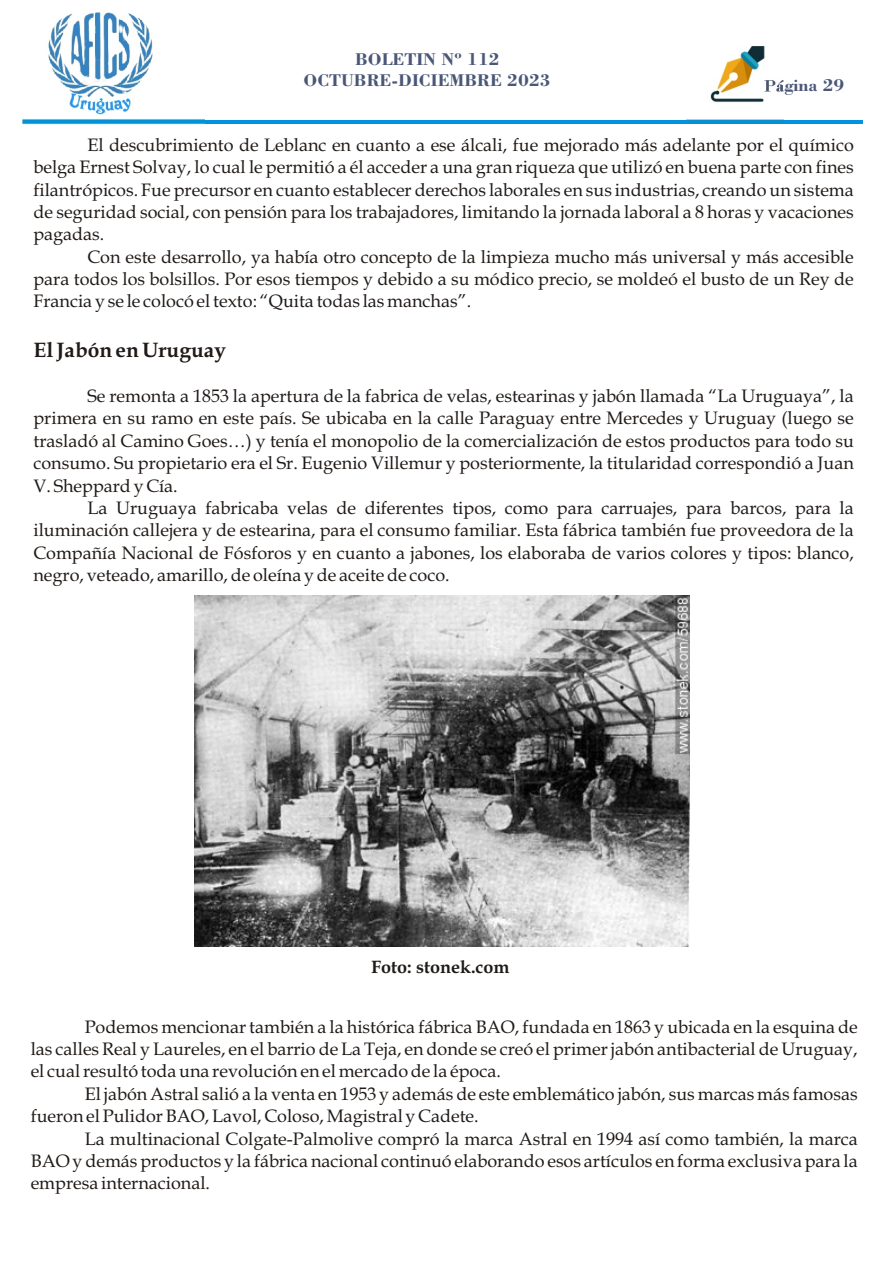
<style>
.page{position:relative;width:894px;height:1263px;background:#fff}
.page>*{position:absolute;margin:0;border:0;box-sizing:border-box;transform-origin:0 0}
.t1{font:700 21px "Book Antiqua";color:#1f1a17}
.t2{font:18px/22.4px "Book Antiqua";color:#1f1a17;text-align:justify}
.t3{font:18px/21.3px "Bodoni Bd BT";color:#4a5778;text-align:center}
.t4{font:700 18px "Book Antiqua";color:#1f1a17}
</style>
<div class="page">
<hr style="left:23px;top:120px;width:840px;height:4px;background:#0094de">
<img style="left:687px;top:46px;width:97px;height:75px">
<img style="left:21px;top:12px;width:183px;height:113px">
<img style="left:195px;top:596px;width:495px;height:351px">
<p class="t3" style="left:304px;top:49px;width:249px">BOLETIN Nº 112<br>OCTUBRE-DICIEMBRE 2023</p>
<p class="t3" style="left:764px;top:76px;width:82px">Página 29</p>
<p class="t2" style="left:34px;top:136px;width:822px;text-indent:54px">El descubrimiento de Leblanc en cuanto a ese álcali, fue mejorado más adelante por el químico belga Ernest Solvay, lo cual le permitió a él acceder a una gran riqueza que utilizó en buena parte con fines filantrópicos. Fue precursor en cuanto establecer derechos laborales en sus industrias, creando un sistema de seguridad social, con pensión para los trabajadores, limitando la jornada laboral a 8 horas y vacaciones pagadas.</p>
<p class="t2" style="left:34px;top:248px;width:822px;text-indent:54px">Con este desarrollo, ya había otro concepto de la limpieza mucho más universal y más accesible para todos los bolsillos. Por esos tiempos y debido a su módico precio, se moldeó el busto de un Rey de Francia y se le colocó el texto: “Quita todas las manchas”.</p>
<p class="t1" style="left:34px;top:342px;width:194px">El Jabón en Uruguay</p>
<p class="t2" style="left:34px;top:387px;width:822px;text-indent:54px">Se remonta a 1853 la apertura de la fabrica de velas, estearinas y jabón llamada “La Uruguaya”, la primera en su ramo en este país. Se ubicaba en la calle Paraguay entre Mercedes y Uruguay (luego se trasladó al Camino Goes…) y tenía el monopolio de la comercialización de estos productos para todo su consumo. Su propietario era el Sr. Eugenio Villemur y posteriormente, la titularidad correspondió a Juan V. Sheppard y Cía.</p>
<p class="t2" style="left:34px;top:499px;width:822px;text-indent:54px">La Uruguaya fabricaba velas de diferentes tipos, como para carruajes, para barcos, para la iluminación callejera y de estearina, para el consumo familiar. Esta fábrica también fue proveedora de la Compañía Nacional de Fósforos y en cuanto a jabones, los elaboraba de varios colores y tipos: blanco, negro, veteado, amarillo, de oleína y de aceite de coco.</p>
<p class="t4" style="left:371px;top:960px;width:140px">Foto: stonek.com</p>
<p class="t2" style="left:31px;top:1018px;width:829px;text-indent:54px">Podemos mencionar también a la histórica fábrica BAO, fundada en 1863 y ubicada en la esquina de las calles Real y Laureles, en el barrio de La Teja, en donde se creó el primer jabón antibacterial de Uruguay, el cual resultó toda una revolución en el mercado de la época.</p>
<p class="t2" style="left:31px;top:1085px;width:829px;text-indent:54px">El jabón Astral salió a la venta en 1953 y además de este emblemático jabón, sus marcas más famosas fueron el Pulidor BAO, Lavol, Coloso, Magistral y Cadete.</p>
<p class="t2" style="left:31px;top:1129px;width:829px;text-indent:54px">La multinacional Colgate-Palmolive compró la marca Astral en 1994 así como también, la marca BAO y demás productos y la fábrica nacional continuó elaborando esos artículos en forma exclusiva para la empresa internacional.</p>
</div>
